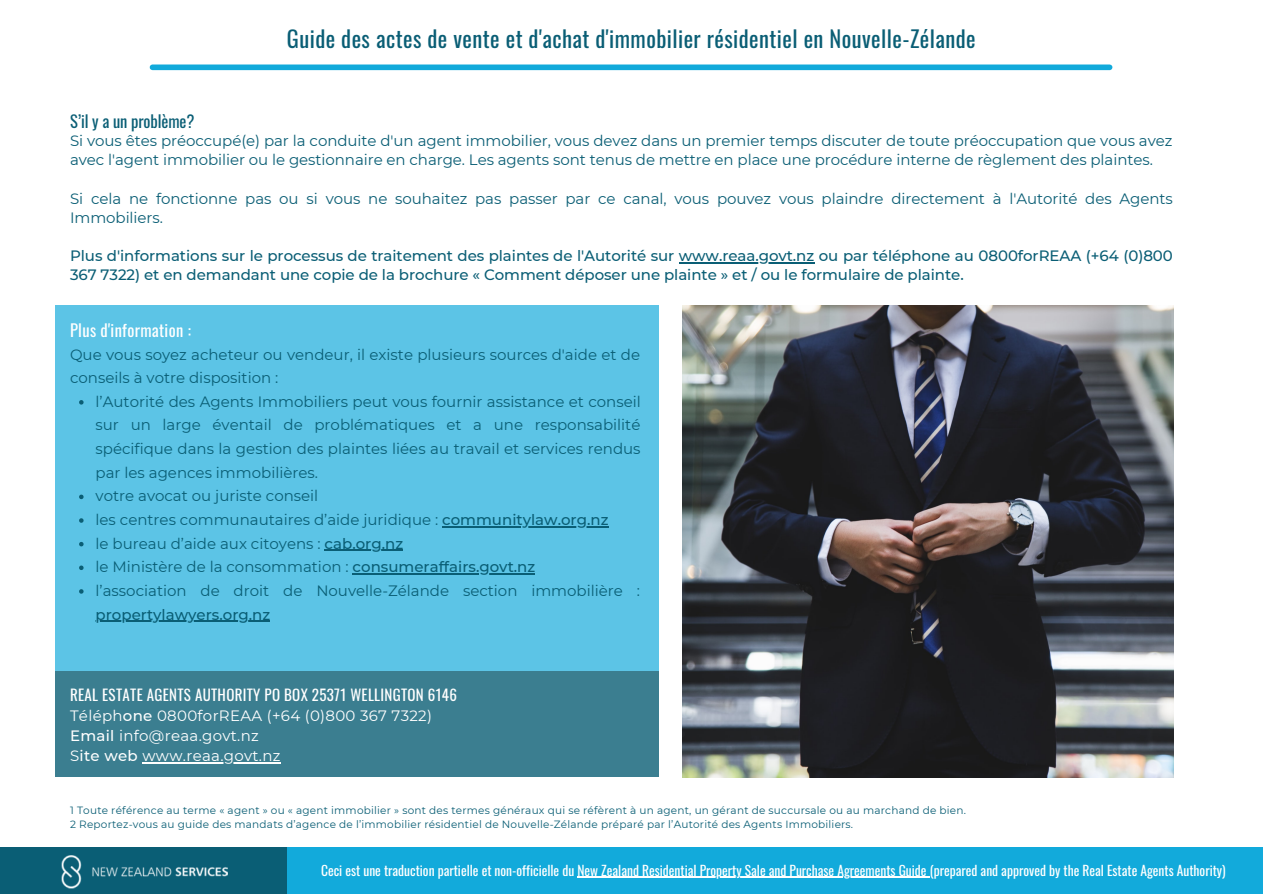
<style>
.page{position:relative;width:1263px;height:894px;background:#fff}
.page>*{position:absolute;margin:0;border:0;box-sizing:border-box;transform-origin:0 0}
.t1{font:22.5px "Oswald";letter-spacing:.02em;color:#0a5e75}
.t2{font:16.5px "Oswald";letter-spacing:.02em;color:#fff}
.t3{font:16.5px "Oswald";letter-spacing:-.005em;color:#0a5e75}
.t4{font:15px/23.5px "Montserrat";letter-spacing:-.005em;color:#0a5e75}
.t5{font:500 15px/19px "Montserrat";letter-spacing:-.005em;color:#0a5e75}
.t6{font:15px "Montserrat";letter-spacing:.02em;color:#fff}
.t7{font:15px "Oswald";letter-spacing:.02em;color:#fff}
.t8{font:13.5px "Oswald";color:#fff}
.t9{font:10.5px "Montserrat";letter-spacing:.02em;color:#0a5e75}
.s1{font-weight:500}
</style>
<div class="page">
<div style="left:152px;top:64px;width:958px;height:6px;background:#12aadb"></div>
<div style="left:0;top:847px;width:287px;height:46px;background:#0a5e75"></div>
<img style="left:61px;top:855px;width:167px;height:34px">
<div style="left:287px;top:847px;width:975px;height:46px;background:#12aadb"></div>
<hr style="left:679px;top:262px;width:135px;height:1px;background:#0a5e75">
<div style="left:55px;top:670px;width:603px;height:106px;background:#3b7e90"></div>
<hr style="left:142px;top:762px;width:139px;height:1px;background:#fff">
<div style="left:55px;top:305px;width:603px;height:366px;background:#5cc4e6"></div>
<svg style="left:79px;top:400px;width:5px;height:4px"></svg>
<svg style="left:79px;top:494px;width:5px;height:5px"></svg>
<svg style="left:79px;top:518px;width:5px;height:4px"></svg>
<hr style="left:442px;top:526px;width:166px;height:1px;background:#0a5e75">
<svg style="left:79px;top:542px;width:5px;height:4px"></svg>
<hr style="left:325px;top:549px;width:78px;height:1px;background:#0a5e75">
<svg style="left:79px;top:565px;width:5px;height:5px"></svg>
<hr style="left:353px;top:573px;width:182px;height:1px;background:#0a5e75">
<svg style="left:79px;top:589px;width:5px;height:4px"></svg>
<hr style="left:96px;top:620px;width:174px;height:1px;background:#0a5e75">
<img style="left:682px;top:305px;width:492px;height:472px">
<hr style="left:577px;top:876px;width:353px;height:1px;background:#fff">
<p class="t1" style="left:287px;top:22px;width:690px">Guide des actes de vente et d'achat d'immobilier résidentiel en Nouvelle-Zélande</p>
<p class="t3" style="left:70px;top:108px;width:126px">S’il y a un problème?</p>
<p class="t4" style="left:70px;top:131px;width:1104px;line-height:19px">Si vous êtes préoccupé(e) par la conduite d'un agent immobilier, vous devez dans un premier temps discuter de toute préoccupation que vous avez avec l'agent immobilier ou le gestionnaire en charge. Les agents sont tenus de mettre en place une procédure interne de règlement des plaintes.</p>
<p class="t4" style="left:70px;top:189px;width:1104px;line-height:19px">Si cela ne fonctionne pas ou si vous ne souhaitez pas passer par ce canal, vous pouvez vous plaindre directement à l'Autorité des Agents<br>Immobiliers.</p>
<p class="t5" style="left:70px;top:246px;width:1104px">Plus d'informations sur le processus de traitement des plaintes de l'Autorité sur www.reaa.govt.nz ou par téléphone au 0800forREAA (+64 (0)800<br>367 7322) et en demandant une copie de la brochure « Comment déposer une plainte » et / ou le formulaire de plainte.</p>
<p class="t2" style="left:70px;top:317px;width:122px">Plus d'information :</p>
<p class="t4" style="left:70px;top:342px;width:571px">Que vous soyez acheteur ou vendeur, il existe plusieurs sources d'aide et de conseils à votre disposition :</p>
<p class="t4" style="left:96px;top:389px;width:547px;text-align:justify">l’Autorité des Agents Immobiliers peut vous fournir assistance et conseil sur un large éventail de problématiques et a une responsabilité spécifique dans la gestion des plaintes liées au travail et services rendus par les agences immobilières.</p>
<p class="t4" style="left:96px;top:484px;width:224px">votre avocat ou juriste conseil</p>
<p class="t4" style="left:96px;top:507px;width:514px">les centres communautaires d’aide juridique : <span class="s1">communitylaw.org.nz</span></p>
<p class="t4" style="left:96px;top:531px;width:309px">le bureau d’aide aux citoyens : <span class="s1">cab.org.nz</span></p>
<p class="t4" style="left:96px;top:555px;width:441px">le Ministère de la consommation : <span class="s1">consumeraffairs.govt.nz</span></p>
<p class="t4" style="left:96px;top:578px;width:546px">l’association de droit de Nouvelle-Zélande section immobilière : <span class="s1">propertylawyers.org.nz</span></p>
<p class="t7" style="left:70px;top:683px;width:388px">REAL ESTATE AGENTS AUTHORITY PO BOX 25371 WELLINGTON 6146</p>
<p class="t6" style="left:70px;top:705px;width:363px">Téléph<span class="s1">one</span> 0800forREAA (+64 (0)800 367 7322)</p>
<p class="t6" style="left:70px;top:726px;width:190px"><span class="s1">Email</span> info@reaa.govt.nz</p>
<p class="t6" style="left:70px;top:746px;width:212px">S<span class="s1">ite web</span> www.reaa.govt.nz</p>
<p class="t9" style="left:70px;top:803px;width:897px">1 Toute référence au terme « agent » ou « agent immobilier » sont des termes généraux qui se réfèrent à un agent, un gérant de succursale ou au marchand de bien.</p>
<p class="t9" style="left:70px;top:817px;width:785px">2 Reportez-vous au guide des mandats d’agence de l’immobilier résidentiel de Nouvelle-Zélande préparé par l’Autorité des Agents Immobiliers.</p>
<p class="t8" style="left:321px;top:859px;width:906px">Ceci est une traduction partielle et non-officielle du New Zealand Residential Property Sale and Purchase Agreements Guide (prepared and approved by the Real Estate Agents Authority)</p>
</div>
